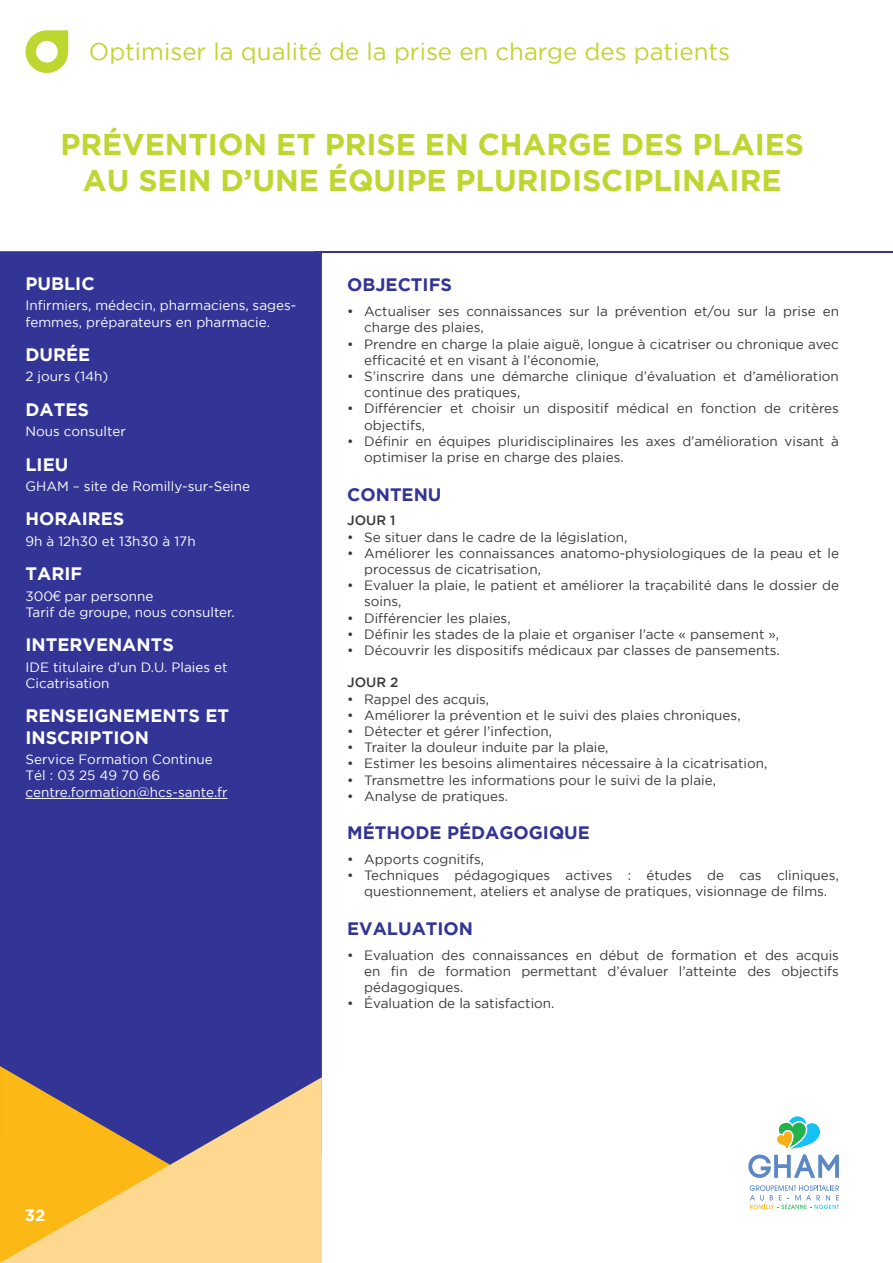
<style>
.page{position:relative;width:893px;height:1263px;background:#fff}
.page>*{position:absolute;margin:0;border:0;box-sizing:border-box;transform-origin:0 0}
.Titre_formation{font:700 30px/36px "Gotham";color:#bed630;text-align:center}
.t1{font:24px "Gotham";color:#bed630}
.Titre_blanc_gauche{font:700 18px/21.6px "Gotham";color:#fff}
.Titre_bleu{font:700 18px "Gotham";color:#323595}
.t2{font:700 16.5px "Gotham";color:#fff}
.t3{font:13.5px/16.2px "Gotham";color:#3a3739}
.Texte_blanc_gauche{font:13.5px/16.2px "Gotham";color:#fff}
.t4{font:500 13.5px "Gotham";color:#3a3739}
.s1{font-family:"Te X Gyre Adventor"}
</style>
<div class="page">
<div style="left:0;top:251px;width:322px;height:826px;background:#323595"></div>
<svg style="left:26px;top:30px;width:42px;height:43px"></svg>
<div style="left:0;top:1066px;width:172px;height:11px;background:#323595"></div>
<svg style="left:0;top:1077px;width:322px;height:186px;background:#d0aa6b"></svg>
<hr style="left:316px;top:251px;width:577px;height:2px;background:#323595">
<hr style="left:26px;top:798px;width:202px;height:1px;background:#fff">
<svg style="left:750px;top:1185px;width:89px;height:24px"></svg>
<svg style="left:748px;top:1116px;width:91px;height:62px"></svg>
<h2 class="t1" style="left:89px;top:39px;width:643px">Optimiser la qualité de la prise en charge des patients</h2>
<p class="Titre_formation" style="left:60px;top:126px;width:745px">PRÉVENTION ET PRISE EN CHARGE DES PLAIES<br>AU SEIN D’UNE ÉQUIPE PLURIDISCIPLINAIRE</p>
<p class="Titre_blanc_gauche" style="left:26px;top:272px;width:71px">PUBLIC</p>
<p class="Texte_blanc_gauche" style="left:26px;top:297px;width:272px">Infirmiers, médecin, pharmaciens, sages&shy;femmes, préparateurs en pharmacie.</p>
<p class="Titre_blanc_gauche" style="left:26px;top:343px;width:66px">DURÉE</p>
<p class="Texte_blanc_gauche" style="left:26px;top:368px;width:84px">2 jours (14h)</p>
<p class="Titre_blanc_gauche" style="left:26px;top:398px;width:65px">DATES</p>
<p class="Texte_blanc_gauche" style="left:26px;top:423px;width:102px">Nous consulter</p>
<p class="Titre_blanc_gauche" style="left:26px;top:453px;width:44px">LIEU</p>
<p class="Texte_blanc_gauche" style="left:26px;top:478px;width:226px">GHAM – site de Romilly-sur-Seine</p>
<p class="Titre_blanc_gauche" style="left:26px;top:508px;width:100px">HORAIRES</p>
<p class="Texte_blanc_gauche" style="left:26px;top:533px;width:172px">9h à 12h30 et 13h30 à 17h</p>
<p class="Titre_blanc_gauche" style="left:26px;top:562px;width:58px">TARIF</p>
<p class="Texte_blanc_gauche" style="left:26px;top:587px;width:129px">300<span class="s1">€</span> par personne</p>
<p class="Texte_blanc_gauche" style="left:26px;top:604px;width:211px">Tarif de groupe, nous consulter.</p>
<p class="Titre_blanc_gauche" style="left:26px;top:633px;width:150px">INTERVENANTS</p>
<p class="Texte_blanc_gauche" style="left:26px;top:658px;width:204px">IDE titulaire d’un D.U. Plaies et<br>Cicatrisation</p>
<p class="Titre_blanc_gauche" style="left:26px;top:704px;width:205px">RENSEIGNEMENTS ET<br>INSCRIPTION</p>
<p class="Texte_blanc_gauche" style="left:26px;top:751px;width:189px">Service Formation Continue</p>
<p class="Texte_blanc_gauche" style="left:26px;top:767px;width:136px">Tél : 03 25 49 70 66</p>
<p class="Texte_blanc_gauche" style="left:26px;top:783px;width:204px">centre.formation@hcs-sante.fr</p>
<p class="Titre_bleu" style="left:347px;top:275px;width:106px">OBJECTIFS</p>
<p class="t3" style="left:364px;top:303px;width:476px;text-indent:-17px">• Actualiser ses connaissances sur la prévention et/ou sur la prise en charge des plaies,</p>
<p class="t3" style="left:364px;top:335px;width:476px;text-indent:-17px">• Prendre en charge la plaie aiguë, longue à cicatriser ou chronique avec efficacité et en visant à l’économie,</p>
<p class="t3" style="left:364px;top:368px;width:476px;text-indent:-17px">• S’inscrire dans une démarche clinique d’évaluation et d’amélioration continue des pratiques,</p>
<p class="t3" style="left:364px;top:400px;width:476px;text-indent:-17px">• Différencier et choisir un dispositif médical en fonction de critères objectifs,</p>
<p class="t3" style="left:364px;top:433px;width:476px;text-indent:-17px">• Définir en équipes pluridisciplinaires les axes d’amélioration visant à optimiser la prise en charge des plaies.</p>
<p class="Titre_bleu" style="left:347px;top:484px;width:96px">CONTENU</p>
<p class="t4" style="left:347px;top:513px;width:50px">JOUR 1</p>
<p class="t3" style="left:347px;top:528px;width:282px">• Se situer dans le cadre de la législation,</p>
<p class="t3" style="left:364px;top:545px;width:476px;text-indent:-17px">• Améliorer les connaissances anatomo-physiologiques de la peau et le processus de cicatrisation,</p>
<p class="t3" style="left:364px;top:577px;width:476px;text-indent:-17px">• Evaluer la plaie, le patient et améliorer la traçabilité dans le dossier de soins,</p>
<p class="t3" style="left:347px;top:609px;width:165px">• Différencier les plaies,</p>
<p class="t3" style="left:347px;top:626px;width:434px">• Définir les stades de la plaie et organiser l’acte « pansement »,</p>
<p class="t3" style="left:347px;top:642px;width:434px">• Découvrir les dispositifs médicaux par classes de pansements.</p>
<p class="t4" style="left:347px;top:675px;width:53px">JOUR 2</p>
<p class="t3" style="left:347px;top:690px;width:144px">• Rappel des acquis,</p>
<p class="t3" style="left:347px;top:707px;width:395px">• Améliorer la prévention et le suivi des plaies chroniques,</p>
<p class="t3" style="left:347px;top:723px;width:206px">• Détecter et gérer l’infection,</p>
<p class="t3" style="left:347px;top:739px;width:263px">• Traiter la douleur induite par la plaie,</p>
<p class="t3" style="left:347px;top:755px;width:422px">• Estimer les besoins alimentaires nécessaire à la cicatrisation,</p>
<p class="t3" style="left:347px;top:771px;width:370px">• Transmettre les informations pour le suivi de la plaie,</p>
<p class="t3" style="left:347px;top:788px;width:162px">• Analyse de pratiques.</p>
<p class="Titre_bleu" style="left:347px;top:822px;width:244px">MÉTHODE PÉDAGOGIQUE</p>
<p class="t3" style="left:347px;top:851px;width:139px">• Apports cognitifs,</p>
<p class="t3" style="left:347px;top:867px;width:493px;text-align:center">• Techniques pédagogiques actives : études de cas cliniques, questionnement, ateliers et analyse de pratiques, visionnage de films.</p>
<p class="Titre_bleu" style="left:347px;top:918px;width:127px">EVALUATION</p>
<p class="t3" style="left:364px;top:947px;width:476px;text-align:justify;text-indent:-17px">• Evaluation des connaissances en début de formation et des acquis en fin de formation permettant d’évaluer l’atteinte des objectifs pédagogiques.</p>
<p class="t3" style="left:347px;top:995px;width:209px">• Évaluation de la satisfaction.</p>
<p class="t2" style="left:25px;top:1205px;width:22px">32</p>
</div>
